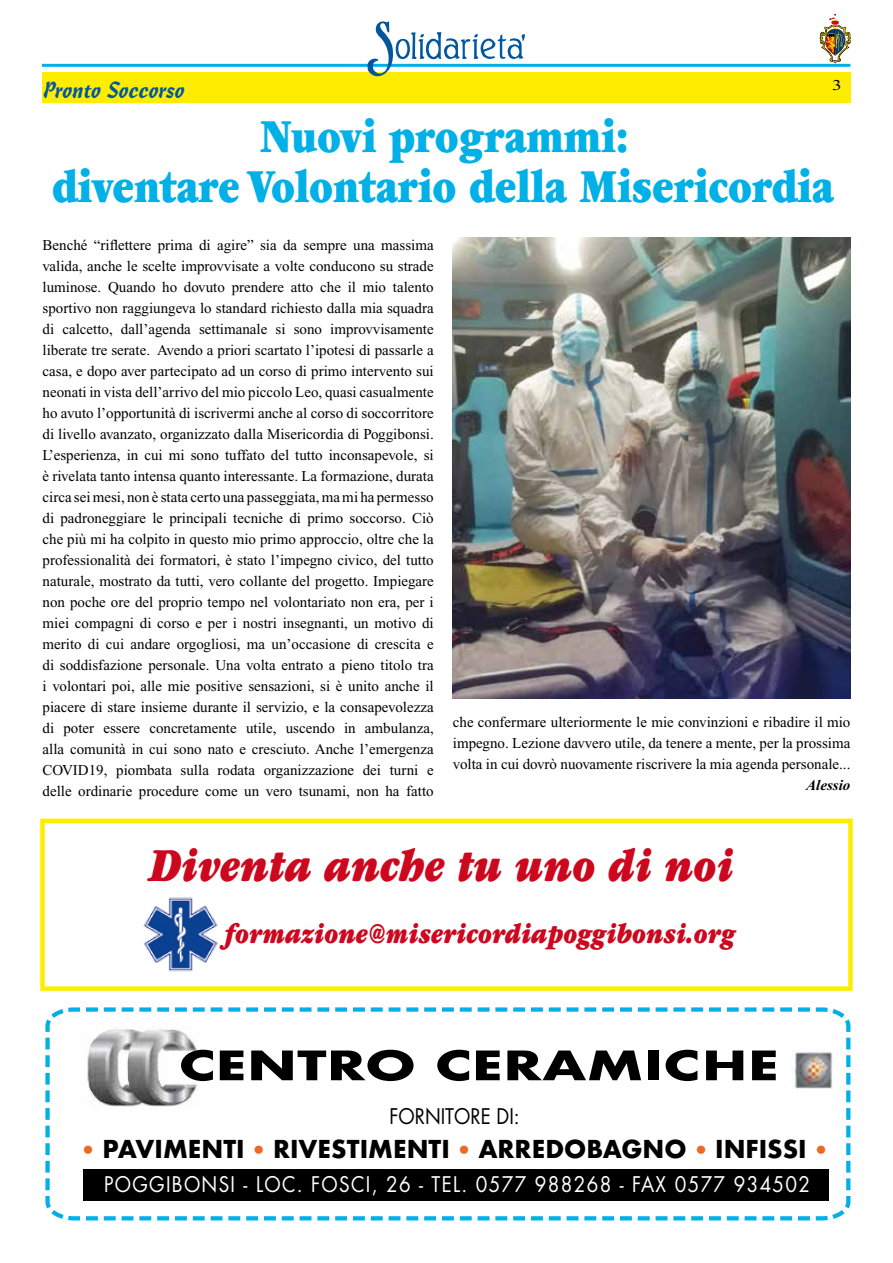
<style>
.page{position:relative;width:893px;height:1263px;background:#fff}
.page>*{position:absolute;margin:0;border:0;box-sizing:border-box;transform-origin:0 0}
.t1{font:900 49.5px/49.5px "Garamond";color:#00b0e6;text-align:center;scale:.8 1}
.t2{font:italic 900 49.5px "Garamond";color:#cd071e;scale:.8 1}
.t3{font:700 39.45px "Futura";color:#000;scale:1.4 1}
.t4{font:italic 900 30px "Garamond";color:#cd071e;scale:.8 1}
.t5{font:700 24px "Futura";color:#000}
.t6{font:22.5px "Cascade Script";color:#00579e}
.t7{font:21px "Futura";letter-spacing:.07em;color:#fff;scale:.9 1}
.t8{font:21px "Futura";color:#000;scale:.9 1}
.t9{font:15px/21px "Times New Roman";color:#000;text-align:justify}
.t10{font:italic 700 15px "Times New Roman";color:#000}
.t11{font:15px "Times New Roman";color:#000;scale:1.3 1}
.s1{font-family:"Palatino";font-weight:500;color:#eb6923}
</style>
<div class="page">
<div style="left:42px;top:72px;width:808px;height:30px;background:#ffed00"></div>
<hr style="left:42px;top:64px;width:808px;height:3px;background:#00b0e6">
<svg style="left:365px;top:21px;width:30px;height:56px"></svg>
<svg style="left:396px;top:39px;width:14px;height:20px"></svg>
<div style="left:398px;top:41px;width:9px;height:16px;background:#fff;border-radius:50%"></div>
<svg style="left:411px;top:32px;width:114px;height:28px"></svg>
<svg style="left:819px;top:13px;width:31px;height:50px"></svg>
<svg style="left:45px;top:1007px;width:806px;height:214px"></svg>
<img style="left:792px;top:1050px;width:41px;height:38px">
<img style="left:81px;top:1020px;width:117px;height:90px">
<div style="left:84px;top:1169px;width:745px;height:31px;background:#000"></div>
<img style="left:453px;top:237px;width:397px;height:462px">
<div style="left:40px;top:819px;width:813px;height:172px;border:4px solid #ffed00"></div>
<img style="left:143px;top:897px;width:75px;height:75px">
<p class="t11" style="left:832px;top:77px;width:9px">3</p>
<h1 class="t1" style="left:52px;top:112px;width:979px">Nuovi programmi:<br>diventare Volontario della Misericordia</h1>
<h3 class="t6" style="left:43px;top:77px;width:144px">Pronto Soccorso</h3>
<p class="t9" style="left:43px;top:234px;width:393px">Benché “riflettere prima di agire” sia da sempre una massima valida, anche le scelte improvvisate a volte conducono su strade luminose. Quando ho dovuto prendere atto che il mio talento sportivo non raggiungeva lo standard richiesto dalla mia squadra di calcetto, dall’agenda settimanale si sono improvvisamente liberate tre serate. Avendo a priori scartato l’ipotesi di passarle a casa, e dopo aver partecipato ad un corso di primo intervento sui neonati in vista dell’arrivo del mio piccolo Leo, quasi casualmente ho avuto l’opportunità di iscrivermi anche al corso di soccorritore di livello avanzato, organizzato dalla Misericordia di Poggibonsi.<br>L’esperienza, in cui mi sono tuffato del tutto inconsapevole, si è rivelata tanto intensa quanto interessante. La formazione, durata circa sei mesi, non è stata certo una passeggiata, ma mi ha permesso di padroneggiare le principali tecniche di primo soccorso. Ciò che più mi ha colpito in questo mio primo approccio, oltre che la professionalità dei formatori, è stato l’impegno civico, del tutto naturale, mostrato da tutti, vero collante del progetto. Impiegare non poche ore del proprio tempo nel volontariato non era, per i miei compagni di corso e per i nostri insegnanti, un motivo di merito di cui andare orgogliosi, ma un’occasione di crescita e di soddisfazione personale. Una volta entrato a pieno titolo tra i volontari poi, alle mie positive sensazioni, si è unito anche il piacere di stare insieme durante il servizio, e la consapevolezza di poter essere concretamente utile, uscendo in ambulanza, alla comunità in cui sono nato e cresciuto. Anche l’emergenza COVID19, piombata sulla rodata organizzazione dei turni e delle ordinarie procedure come un vero tsunami, non ha fatto</p>
<p class="t9" style="left:453px;top:711px;width:399px">che confermare ulteriormente le mie convinzioni e ribadire il mio impegno. Lezione davvero utile, da tenere a mente, per la prossima volta in cui dovrò nuovamente riscrivere la mia agenda personale...</p>
<p class="t10" style="left:806px;top:777px;width:46px">Alessio</p>
<h1 class="t2" style="left:149px;top:839px;width:731px">Diventa anche tu uno di noi</h1>
<h3 class="t4" style="left:224px;top:917px;width:640px">formazione@misericordiapoggibonsi.org</h3>
<h2 class="t3" style="left:179px;top:1037px;width:430px">CENTRO CERAMICHE</h2>
<h3 class="t8" style="left:389px;top:1102px;width:146px">FORNITORE DI:</h3>
<h3 class="t5" style="left:82px;top:1132px;width:746px"><span class="s1">•</span> PAVIMENTI <span class="s1">•</span> RIVESTIMENTI <span class="s1">•</span> ARREDOBAGNO <span class="s1">•</span> INFISSI <span class="s1">•</span></h3>
<h3 class="t7" style="left:104px;top:1170px;width:786px">POGGIBONSI - LOC. FOSCI, 26 - TEL. 0577 988268 - FAX 0577 934502</h3>
</div>
